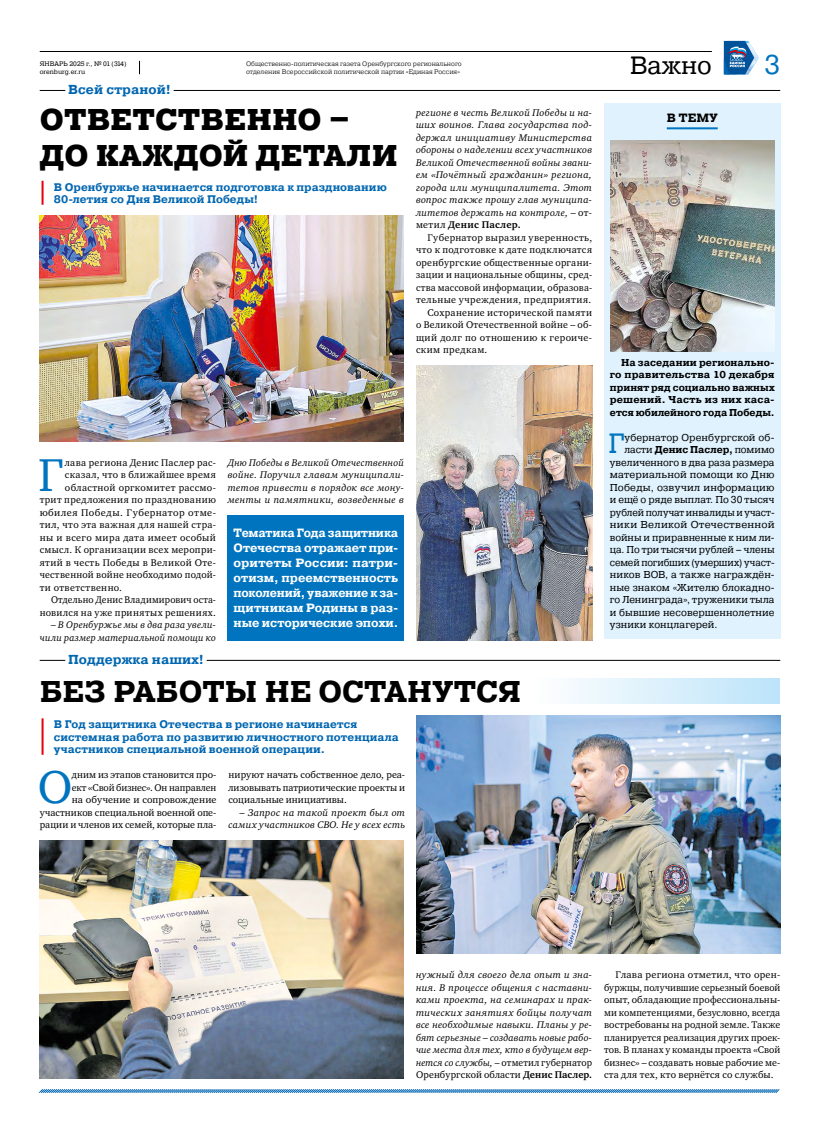
<style>
.page{position:relative;width:820px;height:1134px;background:#fff}
.page>*{position:absolute;margin:0;border:0;box-sizing:border-box;transform-origin:0 0}
.t1{font:47.3px "Charter C";color:#0074be}
.t2{font:800 30px/36px "Pragmatica Slab";letter-spacing:.01em;color:#000}
.t3{font:700 30px "Pragmatica Slab";letter-spacing:.01em;color:#000}
.t4{font:27.9px "Pragmatica Slab";color:#0074be}
.t5{font:27px "Pragmatica Slab";color:#0074be}
.t6{font:25px "Pragmatica Slab";color:#000}
.t7{font:700 13px "Pragmatica Slab";letter-spacing:.01em;color:#0066b1}
.t8{font:700 12px/15px "Pragmatica Slab";letter-spacing:.005em;color:#fff;text-align:justify}
.t9{font:700 12px "Pragmatica Slab";color:#000}
.t10{font:700 11px/12.5px "Pragmatica Slab";letter-spacing:.01em;color:#0066b1}
.t11{font:10px/12.5px "Charter C";letter-spacing:.025em;color:#000;text-align:justify}
.t12{font:italic 10px/12.5px "Charter C";letter-spacing:.02em;color:#000;text-align:justify}
.t13{font:10px "Pragmatica Slab";letter-spacing:.01em;color:#000}
.t14{font:700 10px/12.5px "Pragmatica Slab";letter-spacing:.01em;color:#000;text-align:justify}
.t15{font:10px/12.5px "Charter C";color:#000;text-align:right}
.t16{font:10px "Charter C";letter-spacing:.045em;color:#000}
.t17{font:10px "Charter C";letter-spacing:.025em;color:#000;scale:.96 1}
.t18{font:10px "Pragmatica Slab";letter-spacing:.01em;color:#000;scale:.96 1}
.t19{font:10px "Pragmatica Slab";letter-spacing:.03em;color:#000;scale:1.04 1}
.t20{font:300 6.5px/7.8px "Pragmatica Slab";color:#000}
.t21{font:6.5px/7.8px "Pragmatica Slab";color:#000}
.s1{font-style:normal}
.s2{font-weight:700;font-style:normal}
.s3{font-weight:400}
</style>
<div class="page">
<hr style="left:40px;top:51px;width:671px;height:1px;background:#000">
<svg style="left:723px;top:41px;width:35px;height:33px"></svg>
<svg style="left:139px;top:61px;width:1px;height:13px"></svg>
<svg style="left:39px;top:1089px;width:741px;height:4px;background:#63a1cf"></svg>
<hr style="left:40px;top:90px;width:740px;height:1px;background:#000">
<div style="left:65px;top:85px;width:109px;height:10px;background:#fff"></div>
<hr style="left:42px;top:181px;width:2px;height:24px;background:#e3000b">
<hr style="left:42px;top:718px;width:2px;height:37px;background:#e3000b">
<img style="left:40px;top:216px;width:364px;height:225px">
<img style="left:416px;top:366px;width:176px;height:275px">
<hr style="left:40px;top:660px;width:740px;height:1px;background:#000">
<div style="left:65px;top:655px;width:141px;height:10px;background:#fff"></div>
<img style="left:416px;top:716px;width:364px;height:237px">
<img style="left:40px;top:841px;width:364px;height:237px">
<div style="left:604px;top:103px;width:176px;height:536px;background:#dff2fd"></div>
<hr style="left:666px;top:127px;width:51px;height:2px;background:#0074be">
<img style="left:610px;top:141px;width:164px;height:210px">
<div style="left:228px;top:516px;width:176px;height:125px;background:#0074be"></div>
<div style="left:535px;top:678px;width:245px;height:25px;background:linear-gradient(to right,#fefefe,#bce4fa)"></div>
<p class="t21" style="left:40px;top:60px;width:88px">ЯНВАРЬ 2025 г., № 01 (314) orenburg.er.ru</p>
<h3 class="t6" style="left:629px;top:51px;width:83px">Важно</h3>
<h3 class="t7" style="left:68px;top:82px;width:104px">Всей страной!</h3>
<h2 class="t2" style="left:40px;top:102px;width:359px">ОТВЕТСТВЕННО –<br>ДО КАЖДОЙ ДЕТАЛИ</h2>
<p class="t10" style="left:54px;top:181px;width:334px">В Оренбуржье начинается подготовка к празднованию<br>80-летия со Дня Великой Победы!</p>
<p class="t20" style="left:246px;top:60px;width:217px">Общественно-политическая газета Оренбургского регионального отделения Всероссийской политической партии «Единая Россия»</p>
<p class="t12" style="left:416px;top:106px;width:177px">регионе в честь Великой Победы и на&shy;ших воинов. Глава государства под&shy;держал инициативу Министерства обороны о наделении всех участников Великой Отечественной войны звани&shy;ем «Почётный гражданин» региона, города или муниципалитета. Этот вопрос также прошу глав муниципа&shy;литетов держать на контроле, <span class="s1">– от&shy;метил</span> <span class="s2">Денис Паслер.</span></p>
<p class="t11" style="left:427px;top:231px;width:166px">Губернатор выразил уверенность,</p>
<p class="t11" style="left:416px;top:244px;width:177px">что к подготовке к дате подключатся</p>
<p class="t11" style="left:416px;top:256px;width:177px">оренбургские общественные органи-</p>
<p class="t11" style="left:416px;top:269px;width:177px">зации и национальные общины, сред-</p>
<p class="t11" style="left:416px;top:281px;width:177px">ства массовой информации, образова-</p>
<p class="t16" style="left:416px;top:294px;width:176px">тельные учреждения, предприятия.</p>
<p class="t11" style="left:427px;top:306px;width:166px">Сохранение исторической памяти</p>
<p class="t11" style="left:416px;top:319px;width:177px">о Великой Отечественной войне – об-</p>
<p class="t11" style="left:416px;top:331px;width:177px">щий долг по отношению к героиче-</p>
<p class="t16" style="left:416px;top:344px;width:73px">ским предкам.</p>
<p class="t9" style="left:666px;top:111px;width:52px">В ТЕМУ</p>
<h3 class="t5" style="left:764px;top:49px;width:17px">3</h3>
<h1 class="t1" style="left:38px;top:449px;width:27px">Г</h1>
<p class="t11" style="left:65px;top:456px;width:152px">лава региона Денис Паслер рас-</p>
<p class="t11" style="left:65px;top:469px;width:152px">сказал, что в ближайшее время</p>
<p class="t11" style="left:65px;top:481px;width:152px">областной оргкомитет рассмо-</p>
<p class="t11" style="left:40px;top:494px;width:178px">трит предложения по празднованию</p>
<p class="t16" style="left:40px;top:507px;width:178px">юбилея Победы. Губернатор отме-</p>
<p class="t16" style="left:40px;top:519px;width:178px">тил, что эта важная для нашей стра-</p>
<p class="t11" style="left:40px;top:531px;width:178px">ны и всего мира дата имеет особый</p>
<p class="t11" style="left:40px;top:544px;width:178px">смысл. К организации всех меропри-</p>
<p class="t11" style="left:40px;top:556px;width:178px">ятий в честь Победы в Великой Оте-</p>
<p class="t11" style="left:40px;top:569px;width:178px">чественной войне необходимо подой-</p>
<p class="t11" style="left:40px;top:581px;width:84px">ти ответственно.</p>
<p class="t17" style="left:51px;top:594px;width:173px">Отдельно Денис Владимирович оста-</p>
<p class="t11" style="left:40px;top:606px;width:178px">новился на уже принятых решениях.</p>
<p class="t12" style="left:40px;top:619px;width:178px;text-align:right">– В Оренбуржье мы в два раза увели&shy;чили размер материальной помощи ко</p>
<p class="t12" style="left:228px;top:456px;width:177px">Дню Победы в Великой Отечественной войне. Поручил главам муниципали&shy;тетов привести в порядок все мону&shy;менты и памятники, возведенные в</p>
<p class="t8" style="left:233px;top:525px;width:166px">Тематика Года защитника Отечества отражает при&shy;оритеты России: патри&shy;отизм, преемственность поколений, уважение к за&shy;щитникам Родины в раз&shy;ные исторические эпохи.</p>
<h3 class="t7" style="left:68px;top:652px;width:137px">Поддержка наших!</h3>
<h2 class="t3" style="left:40px;top:674px;width:482px">БЕЗ РАБОТЫ НЕ ОСТАНУТСЯ</h2>
<p class="t10" style="left:54px;top:719px;width:346px">В Год защитника Отечества в регионе начинается системная работа по развитию личностного потенциала участников специальной военной операции.</p>
<h1 class="t1" style="left:38px;top:761px;width:36px">О</h1>
<p class="t15" style="left:40px;top:769px;width:178px">дним из этапов становится про-<br>ект «Свой бизнес». Он направлен<br>на обучение и сопровождение участников специальной военной опе&shy;рации и членов их семей, которые пла-</p>
<p class="t11" style="left:228px;top:769px;width:178px">нируют начать собственное дело, реа&shy;лизовывать патриотические проекты и социальные инициативы.</p>
<p class="t12" style="left:228px;top:806px;width:178px;text-align:right">– Запрос на такой проект был от самих участников СВО. Не у всех есть</p>
<p class="t14" style="left:609px;top:356px;width:166px;text-indent:11px">На заседании регионально&shy;го правительства 10 декабря принят ряд социально важных решений. Часть из них каса&shy;ется юбилейного года Победы.</p>
<h3 class="t4" style="left:608px;top:427px;width:18px">Г</h3>
<p class="t13" style="left:624px;top:432px;width:152px">убернатор Оренбургской об-</p>
<p class="t14" style="left:624px;top:444px;width:152px"><span class="s3">ласти</span> Денис Паслер, <span class="s3">помимо</span></p>
<p class="t13" style="left:609px;top:457px;width:166px">увеличенного в два раза размера</p>
<p class="t13" style="left:609px;top:469px;width:166px">материальной помощи ко Дню</p>
<p class="t13" style="left:609px;top:482px;width:166px">Победы, озвучил информацию</p>
<p class="t13" style="left:609px;top:494px;width:166px">и ещё о ряде выплат. По 30 тысяч</p>
<p class="t18" style="left:609px;top:507px;width:173px">рублей получат инвалиды и участ-</p>
<p class="t19" style="left:609px;top:519px;width:160px">ники Великой Отечественной</p>
<p class="t13" style="left:609px;top:532px;width:166px">войны и приравненные к ним ли-</p>
<p class="t13" style="left:609px;top:544px;width:166px">ца. По три тысячи рублей – члены</p>
<p class="t13" style="left:609px;top:557px;width:166px">семей погибших (умерших) участ-</p>
<p class="t13" style="left:609px;top:569px;width:166px">ников ВОВ, а также награждён-</p>
<p class="t13" style="left:609px;top:582px;width:166px">ные знаком «Жителю блокадно-</p>
<p class="t13" style="left:609px;top:594px;width:166px">го Ленинграда», труженики тыла</p>
<p class="t13" style="left:609px;top:607px;width:166px">и бывшие несовершеннолетние</p>
<p class="t13" style="left:609px;top:619px;width:109px">узники концлагерей.</p>
<p class="t12" style="left:416px;top:969px;width:177px">нужный для своего дела опыт и зна&shy;ния. В процессе общения с наставни&shy;ками проекта, на семинарах и прак&shy;тических занятиях бойцы получат все необходимые навыки. Планы у ре&shy;бят серьезные – создавать новые рабо&shy;чие места для тех, кто в будущем вер&shy;нется со службы, <span class="s1">– отметил губернатор Оренбургской области</span> <span class="s2">Денис Паслер.</span></p>
<p class="t11" style="left:604px;top:969px;width:177px;text-indent:11px">Глава региона отметил, что орен&shy;буржцы, получившие серьезный боевой опыт, обладающие профессиональны&shy;ми компетенциями, безусловно, всегда востребованы на родной земле. Также планируется реализация других проек&shy;тов. В планах у команды проекта «Свой бизнес» – создавать новые рабочие ме&shy;ста для тех, кто вернётся со службы.</p>
</div>
